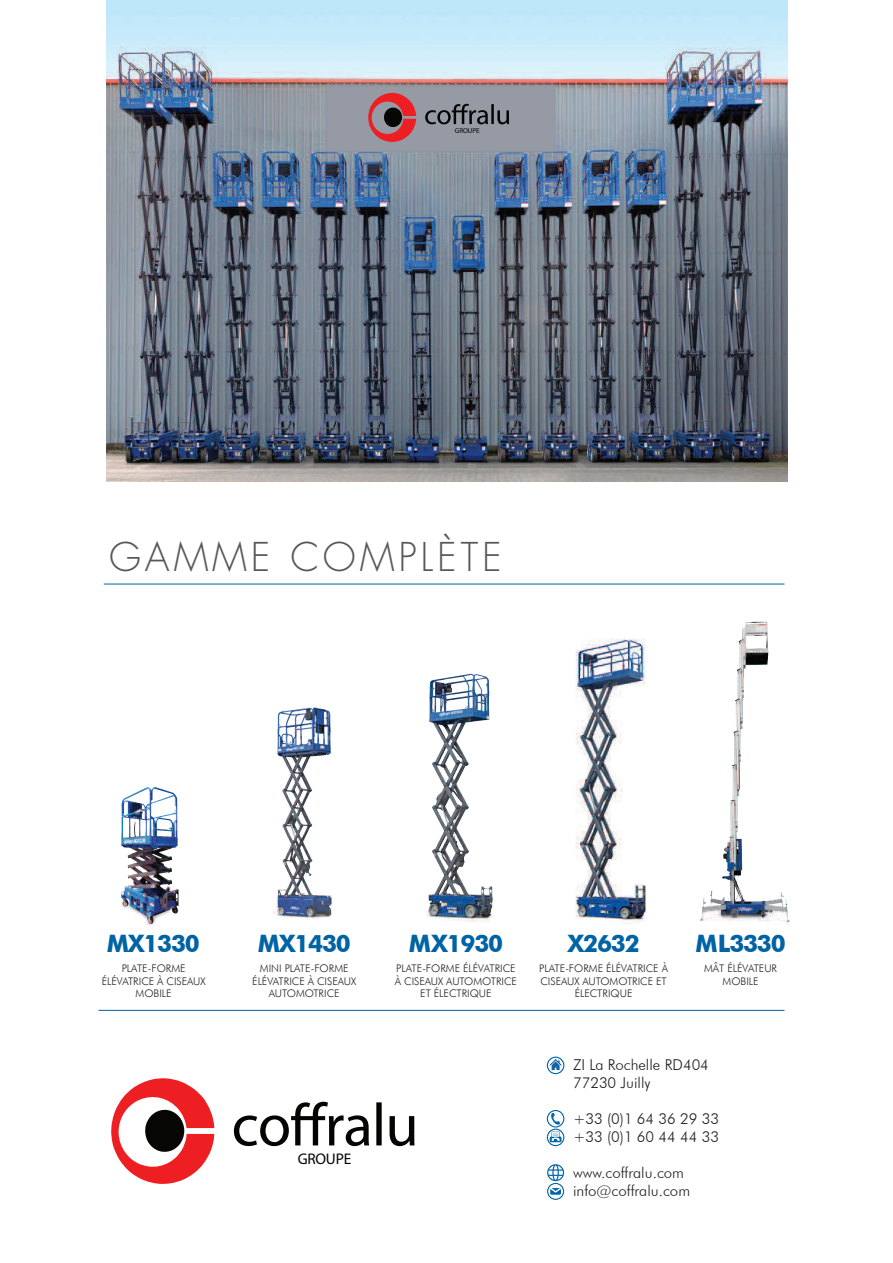
<style>
.page{position:relative;width:893px;height:1263px;background:#fff}
.page>*{position:absolute;margin:0;border:0;box-sizing:border-box;transform-origin:0 0}
.t1{font:300 38.55px "Futura Std";letter-spacing:.1em;color:#57585a}
.t2{font:700 24px "Futura BT";letter-spacing:-.05em;color:#0063a4}
.t3{font:15.45px "Myriad Pro";letter-spacing:-.015em;color:#040503}
.t4{font:300 15px/18px "Futura BT";color:#231f20}
.t5{font:300 10.5px/12.6px "Futura BT";color:#231f20;text-align:center}
.t6{font:7.2px "Myriad Pro";letter-spacing:-.015em;color:#040503}
</style>
<div class="page">
<img style="left:107px;top:0;width:681px;height:481px">
<img style="left:575px;top:638px;width:71px;height:286px">
<img style="left:273px;top:707px;width:59px;height:212px">
<img style="left:426px;top:675px;width:67px;height:247px">
<img style="left:737px;top:622px;width:29px;height:57px">
<hr style="left:99px;top:1010px;width:685px;height:1px;background:#0063a4">
<hr style="left:104px;top:584px;width:680px;height:1px;background:#0063a4">
<img style="left:121px;top:787px;width:58px;height:137px">
<svg style="left:111px;top:1078px;width:103px;height:106px"></svg>
<svg style="left:234px;top:1102px;width:181px;height:44px"></svg>
<svg style="left:547px;top:1164px;width:17px;height:36px"></svg>
<svg style="left:547px;top:1110px;width:17px;height:36px"></svg>
<svg style="left:547px;top:1056px;width:17px;height:18px"></svg>
<img style="left:273px;top:31px;width:336px;height:174px">
<svg style="left:367px;top:93px;width:49px;height:49px;background:#a9555b"></svg>
<svg style="left:424px;top:104px;width:85px;height:20px;background:#696c73"></svg>
<p class="t6" style="left:453px;top:126px;width:19px">GROU</p>
<p class="t6" style="left:455px;top:126px;width:26px">GROUPEPE</p>
<h1 class="t1" style="left:109px;top:534px;width:394px">GAMME COMPLÈTE</h1>
<h2 class="t2" style="left:107px;top:928px;width:95px">MX1330</h2>
<h2 class="t2" style="left:258px;top:928px;width:95px">MX1430</h2>
<h2 class="t2" style="left:568px;top:928px;width:74px">X2632</h2>
<p class="t5" style="left:539px;top:962px;width:130px">PLATE-FORME ÉLÉVATRICE À<br>CISEAUX AUTOMOTRICE ET<br>ÉLECTRIQUE</p>
<h2 class="t2" style="left:409px;top:928px;width:96px">MX1930</h2>
<p class="t5" style="left:395px;top:962px;width:124px">PLATE-FORME ÉLÉVATRICE<br>À CISEAUX AUTOMOTRICE<br>ET ÉLECTRIQUE</p>
<p class="t5" style="left:102px;top:962px;width:105px">PLATE-FORME<br>ÉLÉVATRICE À CISEAUX<br>MOBILE</p>
<p class="t5" style="left:252px;top:962px;width:105px">MINI PLATE-FORME<br>ÉLÉVATRICE À CISEAUX<br>AUTOMOTRICE</p>
<h2 class="t2" style="left:696px;top:928px;width:92px">ML3330</h2>
<p class="t5" style="left:704px;top:962px;width:75px">MÂT ÉLÉVATEUR<br>MOBILE</p>
<h3 class="t3" style="left:298px;top:1150px;width:55px">GROUPE</h3>
<h3 class="t4" style="left:573px;top:1055px;width:137px">ZI La Rochelle RD404<br>77230 Juilly</h3>
<h3 class="t4" style="left:573px;top:1109px;width:147px">+33 (0)1 64 36 29 33 +33 (0)1 60 44 44 33</h3>
<h3 class="t4" style="left:573px;top:1163px;width:119px">www.coffralu.com info@coffralu.com</h3>
</div>
